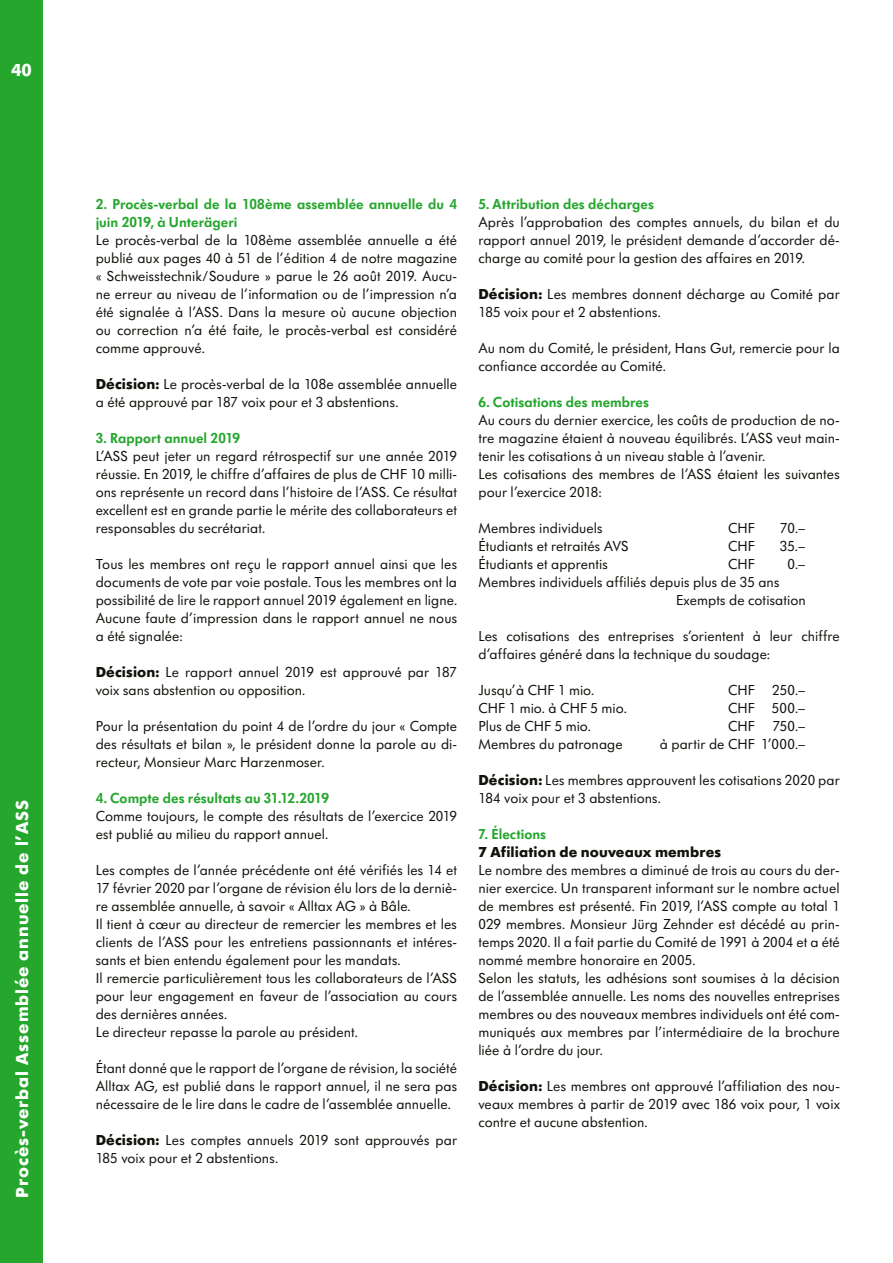
<style>
.page{position:relative;width:893px;height:1263px;background:#fff}
.page>*{position:absolute;margin:0;border:0;box-sizing:border-box;transform-origin:0 0}
.t1{font:700 18px "Futura SB";letter-spacing:.05em;color:#fff}
.t2{font:15px/18px "Futura SB";letter-spacing:.005em;color:#12120d}
.t3{font:600 15px/18px "Futura SB";letter-spacing:.005em;color:#25a62d}
.t4{font:700 15px "Futura SB";letter-spacing:.01em;color:#12120d}
.s1{font-weight:700}
</style>
<div class="page">
<div style="left:0;top:0;width:43px;height:1263px;background:#25a62d"></div>
<p class="t1" style="left:11px;top:59px;width:22px">40</p>
<p class="t1" style="left:11px;top:1197px;width:399px;rotate:-90deg">Procès-verbal Assemblée annuelle de l’ASS</p>
<p class="t3" style="left:96px;top:195px;width:363px">2. Procès-verbal de la 108ème assemblée annuelle du 4 juin 2019, à Unterägeri</p>
<p class="t2" style="left:96px;top:231px;width:363px;text-align:justify">Le procès-verbal de la 108ème assemblée annuelle a été publié aux pages 40 à 51 de l’édition 4 de notre magazine « Schweisstechnik/Soudure » parue le 26 août 2019. Aucu&shy;ne erreur au niveau de l’information ou de l’impression n’a été signalée à l’ASS. Dans la mesure où aucune objection ou correction n’a été faite, le procès-verbal est considéré comme approuvé.</p>
<p class="t2" style="left:96px;top:375px;width:363px"><span class="s1">Décision:</span> Le procès-verbal de la 108e assemblée annuelle a été approuvé par 187 voix pour et 3 abstentions.</p>
<p class="t3" style="left:96px;top:429px;width:146px">3. Rapport annuel 2019</p>
<p class="t2" style="left:96px;top:447px;width:363px;text-align:justify">L’ASS peut jeter un regard rétrospectif sur une année 2019 réussie. En 2019, le chiffre d’affaires de plus de CHF 10 milli&shy;ons représente un record dans l’histoire de l’ASS. Ce résultat excellent est en grande partie le mérite des collaborateurs et responsables du secrétariat.</p>
<p class="t2" style="left:96px;top:555px;width:363px;text-align:justify">Tous les membres ont reçu le rapport annuel ainsi que les documents de vote par voie postale. Tous les membres ont la possibilité de lire le rapport annuel 2019 également en ligne.<br>Aucune faute d’impression dans le rapport annuel ne nous a été signalée:</p>
<p class="t2" style="left:96px;top:663px;width:363px"><span class="s1">Décision:</span> Le rapport annuel 2019 est approuvé par 187 voix sans abstention ou opposition.</p>
<p class="t2" style="left:96px;top:717px;width:363px;text-align:justify">Pour la présentation du point 4 de l’ordre du jour « Compte des résultats et bilan », le président donne la parole au di&shy;recteur, Monsieur Marc Harzenmoser.</p>
<p class="t3" style="left:96px;top:789px;width:235px">4. Compte des résultats au 31.12.2019</p>
<p class="t2" style="left:96px;top:807px;width:363px">Comme toujours, le compte des résultats de l’exercice 2019 est publié au milieu du rapport annuel.</p>
<p class="t2" style="left:96px;top:861px;width:363px">Les comptes de l’année précédente ont été vérifiés les 14 et 17 février 2020 par l’organe de révision élu lors de la derniè&shy;re assemblée annuelle, à savoir « Alltax AG » à Bâle.<br>Il tient à cœur au directeur de remercier les membres et les clients de l’ASS pour les entretiens passionnants et intéres&shy;sants et bien entendu également pour les mandats.<br>Il remercie particulièrement tous les collaborateurs de l’ASS pour leur engagement en faveur de l’association au cours des dernières années.<br>Le directeur repasse la parole au président.</p>
<p class="t2" style="left:96px;top:1059px;width:363px;text-align:justify">Étant donné que le rapport de l’organe de révision, la société Alltax AG, est publié dans le rapport annuel, il ne sera pas nécessaire de le lire dans le cadre de l’assemblée annuelle.</p>
<p class="t2" style="left:96px;top:1131px;width:363px"><span class="s1">Décision:</span> Les comptes annuels 2019 sont approuvés par<br>185 voix pour et 2 abstentions.</p>
<p class="t3" style="left:478px;top:195px;width:177px">5. Attribution des décharges</p>
<p class="t2" style="left:478px;top:213px;width:363px;text-align:justify">Après l’approbation des comptes annuels, du bilan et du rapport annuel 2019, le président demande d’accorder dé&shy;charge au comité pour la gestion des affaires en 2019.</p>
<p class="t2" style="left:478px;top:285px;width:363px"><span class="s1">Décision:</span> Les membres donnent décharge au Comité par<br>185 voix pour et 2 abstentions.</p>
<p class="t2" style="left:478px;top:339px;width:363px">Au nom du Comité, le président, Hans Gut, remercie pour la confiance accordée au Comité.</p>
<p class="t3" style="left:478px;top:393px;width:172px">6. Cotisations des membres</p>
<p class="t2" style="left:478px;top:411px;width:363px">Au cours du dernier exercice, les coûts de production de no&shy;tre magazine étaient à nouveau équilibrés. L’ASS veut main&shy;tenir les cotisations à un niveau stable à l’avenir.<br>Les cotisations des membres de l’ASS étaient les suivantes pour l’exercice 2018:</p>
<p class="t2" style="left:478px;top:519px;width:126px">Membres individuels</p>
<p class="t2" style="left:728px;top:519px;width:28px">CHF</p>
<p class="t2" style="left:780px;top:519px;width:27px">70.–</p>
<p class="t2" style="left:478px;top:537px;width:152px">Étudiants et retraités AVS</p>
<p class="t2" style="left:728px;top:537px;width:28px">CHF</p>
<p class="t2" style="left:780px;top:537px;width:28px">35.–</p>
<p class="t2" style="left:478px;top:555px;width:131px">Étudiants et apprentis</p>
<p class="t2" style="left:728px;top:555px;width:28px">CHF</p>
<p class="t2" style="left:787px;top:555px;width:20px">0.–</p>
<p class="t2" style="left:676px;top:573px;width:131px;text-indent:-198px">Membres individuels affiliés depuis plus de 35 ans<br>Exempts de cotisation</p>
<p class="t2" style="left:478px;top:627px;width:363px">Les cotisations des entreprises s’orientent à leur chiffre d’affaires généré dans la technique du soudage:</p>
<p class="t2" style="left:478px;top:681px;width:117px">Jusqu’à CHF 1 mio.</p>
<p class="t2" style="left:728px;top:681px;width:79px">CHF 250.–</p>
<p class="t2" style="left:478px;top:699px;width:150px">CHF 1 mio. à CHF 5 mio.</p>
<p class="t2" style="left:728px;top:699px;width:79px">CHF 500.–</p>
<p class="t2" style="left:478px;top:717px;width:114px">Plus de CHF 5 mio.</p>
<p class="t2" style="left:728px;top:717px;width:79px">CHF 750.–</p>
<p class="t2" style="left:478px;top:735px;width:146px">Membres du patronage</p>
<p class="t2" style="left:660px;top:735px;width:148px">à partir de CHF 1’000.–</p>
<p class="t2" style="left:478px;top:771px;width:363px"><span class="s1">Décision:</span> Les membres approuvent les cotisations 2020 par<br>184 voix pour et 3 abstentions.</p>
<p class="t3" style="left:478px;top:825px;width:69px">7. Élections</p>
<p class="t4" style="left:478px;top:843px;width:244px">7 Afiliation de nouveaux membres</p>
<p class="t2" style="left:478px;top:861px;width:363px">Le nombre des membres a diminué de trois au cours du der&shy;nier exercice. Un transparent informant sur le nombre actuel de membres est présenté. Fin 2019, l’ASS compte au total 1<br>029 membres. Monsieur Jürg Zehnder est décédé au prin&shy;temps 2020. Il a fait partie du Comité de 1991 à 2004 et a été nommé membre honoraire en 2005.<br>Selon les statuts, les adhésions sont soumises à la décision de l’assemblée annuelle. Les noms des nouvelles entreprises membres ou des nouveaux membres individuels ont été com&shy;muniqués aux membres par l’intermédiaire de la brochure liée à l’ordre du jour.</p>
<p class="t2" style="left:478px;top:1077px;width:363px;text-align:justify"><span class="s1">Décision:</span> Les membres ont approuvé l’affiliation des nou&shy;veaux membres à partir de 2019 avec 186 voix pour, 1 voix contre et aucune abstention.</p>
</div>
